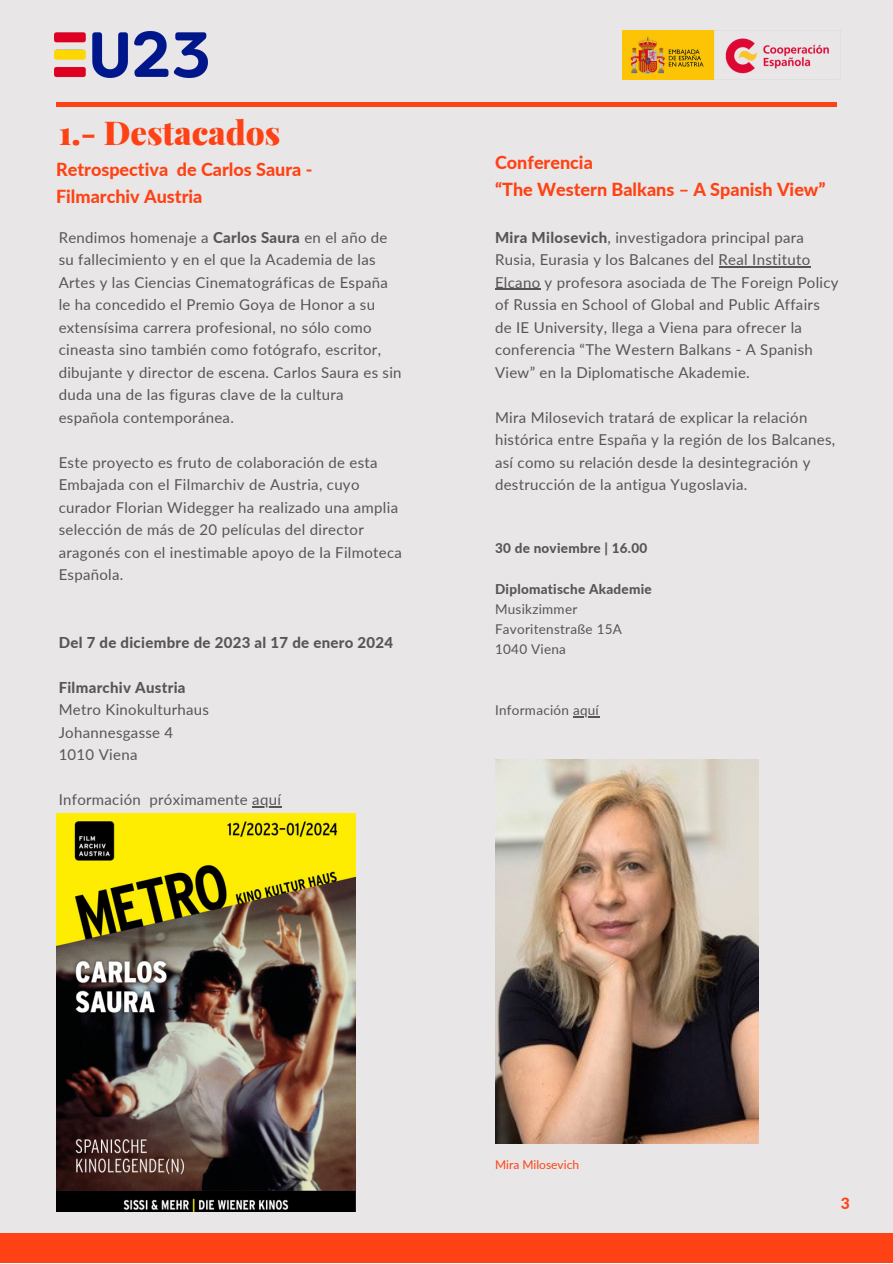
<style>
.page{position:relative;width:893px;height:1264px;background:#fff}
.page>*{position:absolute;margin:0;border:0;box-sizing:border-box;transform-origin:0 0}
.t1{font:900 33px "Playfair Display";color:#ff4215}
.t2{font:800 18px/27px "Lato";color:#ff4215}
.t3{font:800 15.6px "Lato";color:#ff4215}
.t4{font:15px/22.5px "Lato";letter-spacing:.02em;color:#565656}
.t5{font:800 15px "Lato";letter-spacing:.02em;color:#565656}
.t6{font:13.5px "Lato";letter-spacing:.02em;color:#565656}
.t7{font:800 13.5px "Lato";letter-spacing:.02em;color:#565656}
.t8{font:12px "Lato";color:#ff4215}
.s1{font-weight:800}
</style>
<div class="page">
<div style="left:0;top:0;width:892px;height:1262px;background:#e8e6e6"></div>
<div style="left:0;top:1233px;width:892px;height:29px;background:#ff4215"></div>
<hr style="left:56px;top:102px;width:780px;height:4px;background:#ff4215">
<img style="left:622px;top:30px;width:207px;height:50px">
<hr style="left:718px;top:266px;width:92px;height:1px;background:#565656">
<hr style="left:495px;top:289px;width:45px;height:1px;background:#565656">
<svg style="left:573px;top:716px;width:26px;height:1px"></svg>
<img style="left:55px;top:32px;width:153px;height:46px">
<img style="left:495px;top:759px;width:263px;height:384px">
<svg style="left:252px;top:806px;width:29px;height:1px"></svg>
<img style="left:56px;top:813px;width:299px;height:398px">
<p class="t1" style="left:59px;top:110px;width:223px">1.- Destacados</p>
<p class="t2" style="left:56px;top:155px;width:258px">Retrospectiva de Carlos Saura -<br>Filmarchiv Austria</p>
<p class="t4" style="left:59px;top:226px;width:344px">Rendimos homenaje a <span class="s1">Carlos Saura</span> en el año de su fallecimiento y en el que la Academia de las Artes y las Ciencias Cinematográficas de España le ha concedido el Premio Goya de Honor a su extensísima carrera profesional, no sólo como cineasta sino también como fotógrafo, escritor, dibujante y director de escena. Carlos Saura es sin duda una de las figuras clave de la cultura española contemporánea.</p>
<p class="t4" style="left:59px;top:450px;width:345px">Este proyecto es fruto de colaboración de esta Embajada con el Filmarchiv de Austria, cuyo curador Florian Widegger ha realizado una amplia selección de más de 20 películas del director aragonés con el inestimable apoyo de la Filmoteca Española.</p>
<p class="t5" style="left:59px;top:632px;width:336px">Del 7 de diciembre de 2023 al 17 de enero 2024</p>
<p class="t5" style="left:59px;top:677px;width:128px">Filmarchiv Austria</p>
<p class="t4" style="left:59px;top:698px;width:152px">Metro Kinokulturhaus</p>
<p class="t4" style="left:59px;top:720px;width:116px">Johannesgasse 4</p>
<p class="t4" style="left:59px;top:743px;width:80px">1010 Viena</p>
<p class="t4" style="left:59px;top:788px;width:224px">Información próximamente aquí</p>
<p class="t2" style="left:495px;top:148px;width:99px">Conferencia</p>
<p class="t2" style="left:495px;top:175px;width:332px">“The Western Balkans – A Spanish View”</p>
<p class="t4" style="left:495px;top:226px;width:345px"><span class="s1">Mira Milosevich</span>, investigadora principal para Rusia, Eurasia y los Balcanes del Real Instituto Elcano y profesora asociada de The Foreign Policy of Russia en School of Global and Public Affairs de IE University, llega a Viena para ofrecer la conferencia “The Western Balkans - A Spanish View” en la Diplomatische Akademie.</p>
<p class="t4" style="left:495px;top:405px;width:341px">Mira Milosevich tratará de explicar la relación histórica entre España y la región de los Balcanes, así como su relación desde la desintegración y destrucción de la antigua Yugoslavia.</p>
<p class="t7" style="left:495px;top:540px;width:154px">30 de noviembre | 16.00</p>
<p class="t7" style="left:495px;top:580px;width:158px">Diplomatische Akademie</p>
<p class="t6" style="left:495px;top:600px;width:84px">Musikzimmer</p>
<p class="t6" style="left:495px;top:620px;width:128px">Favoritenstraße 15A</p>
<p class="t6" style="left:495px;top:641px;width:72px">1040 Viena</p>
<p class="t6" style="left:495px;top:701px;width:105px">Información aquí</p>
<p class="t8" style="left:495px;top:1157px;width:86px">Mira Milosevich</p>
<p class="t3" style="left:840px;top:1193px;width:11px">3</p>
</div>
